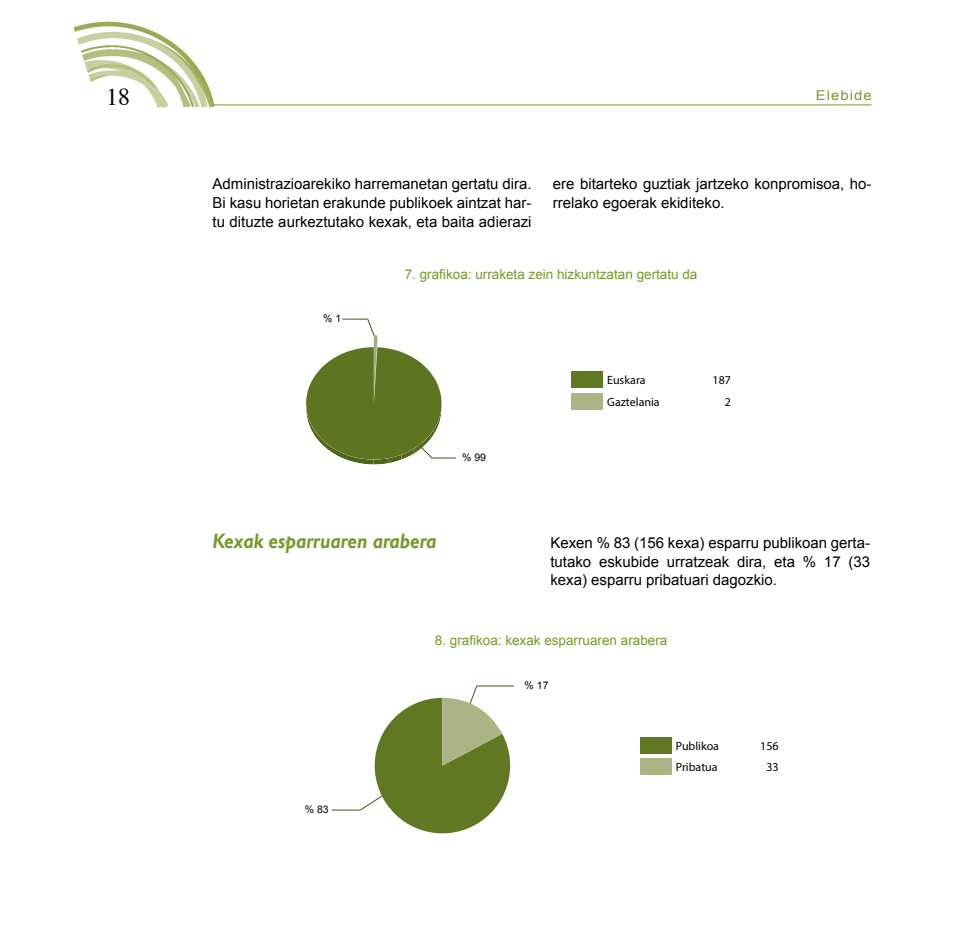
<style>
.page{position:relative;width:978px;height:936px;background:#fff}
.page>*{position:absolute;margin:0;border:0;box-sizing:border-box;transform-origin:0 0}
.t1{font:24px "Times";color:#000}
.t2{font:italic 700 21px "Gill Sans";letter-spacing:-.005em;color:#79982b;scale:.9 1}
.t3{font:15px/18.9px "Arial";color:#000;text-align:justify}
.t4{font:13.5px "Arial";color:#79982b}
.t5{font:13.5px "Arial";letter-spacing:.07em;color:#79982b;scale:1.1 1}
.t6{font:12px "Myriad Pro";color:#000}
.t7{font:10.5px "Arial";color:#000}
</style>
<div class="page">
<img style="left:73px;top:21px;width:146px;height:87px">
<hr style="left:213px;top:105px;width:659px;height:1px;background:#79982b">
<div style="left:572px;top:393px;width:31px;height:16px;background:#acb384"></div>
<div style="left:572px;top:371px;width:31px;height:16px;background:#5f7821"></div>
<svg style="left:306px;top:318px;width:150px;height:146px"></svg>
<div style="left:640px;top:758px;width:32px;height:17px;background:#acb384"></div>
<div style="left:640px;top:737px;width:32px;height:16px;background:#5f7821"></div>
<svg style="left:332px;top:685px;width:182px;height:149px"></svg>
<hr style="left:477px;top:685px;width:37px;height:1px;background:#425715">
<h1 class="t1" style="left:106px;top:74px;width:25px">18</h1>
<p class="t5" style="left:816px;top:86px;width:52px">Elebide</p>
<p class="t3" style="left:213px;top:174px;width:320px">Administrazioarekiko harremanetan gertatu dira.<br>Bi kasu horietan erakunde publikoek aintzat har&shy;tu dituzte aurkeztutako kexak, eta baita adierazi</p>
<p class="t3" style="left:553px;top:174px;width:320px">ere bitarteko guztiak jartzeko konpromisoa, ho&shy;rrelako egoerak ekiditeko.</p>
<p class="t7" style="left:323px;top:311px;width:20px">% 1</p>
<p class="t4" style="left:405px;top:265px;width:294px">7. grafikoa: urraketa zein hizkuntzatan gertatu da</p>
<p class="t6" style="left:607px;top:372px;width:40px">Euskara</p>
<p class="t6" style="left:713px;top:372px;width:20px">187</p>
<p class="t7" style="left:462px;top:450px;width:25px">% 99</p>
<p class="t6" style="left:607px;top:394px;width:54px">Gaztelania</p>
<p class="t6" style="left:725px;top:394px;width:8px">2</p>
<h2 class="t2" style="left:213px;top:528px;width:250px">Kexak esparruaren arabera</h2>
<p class="t3" style="left:550px;top:533px;width:321px">Kexen % 83 (156 kexa) esparru publikoan gerta&shy;tutako eskubide urratzeak dira, eta % 17 (33 kexa) esparru pribatuari dagozkio.</p>
<p class="t4" style="left:435px;top:631px;width:234px">8. grafikoa: kexak esparruaren arabera</p>
<p class="t7" style="left:305px;top:802px;width:25px">% 83</p>
<p class="t7" style="left:525px;top:678px;width:25px">% 17</p>
<p class="t6" style="left:676px;top:738px;width:45px">Publikoa</p>
<p class="t6" style="left:760px;top:738px;width:20px">156</p>
<p class="t6" style="left:676px;top:759px;width:43px">Pribatua</p>
<p class="t6" style="left:766px;top:759px;width:14px">33</p>
</div>
